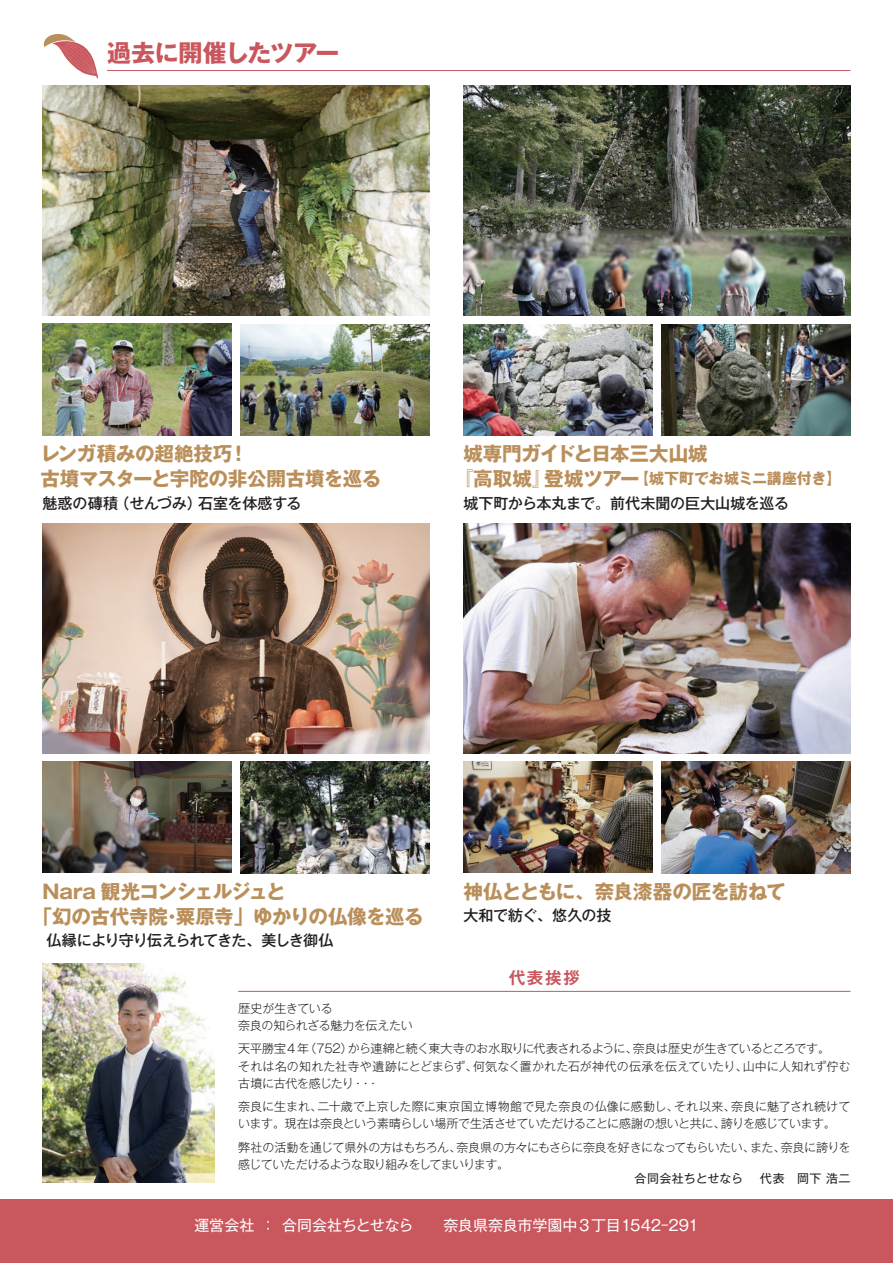
<style>
.page{position:relative;width:893px;height:1263px;background:#fff}
.page>*{position:absolute;margin:0;border:0;box-sizing:border-box;transform-origin:0 0}
.t1{font:700 24px "Gothic MB101 Pro";letter-spacing:-.02em;color:#c9575d}
.t2{font:700 19.5px/24.8px "Gothic MB101 Pro";letter-spacing:-.025em;color:#ba8f5a}
.t3{font:700 19.5px "Gothic MB101 Pro";letter-spacing:-.045em;color:#ba8f5a}
.t4{font:700 16.5px "Gothic MB101 Pro De";color:#c9575d}
.t5{font:500 15px/24.9px "Gothic MB101 Pro";letter-spacing:-.02em;color:#231f20}
.t6{font:15px "Gothic MB101 Pro";letter-spacing:-.005em;color:#fff}
.t7{font:500 15px "Gothic MB101 Pro";color:#231f20}
.t8{font:500 15px "Gothic MB101 Pro";letter-spacing:-.055em;color:#231f20}
.t9{font:300 12px/17.2px "Gothic MB101 Pro";letter-spacing:-.025em;color:#231f20}
.t10{font:300 12px/17.2px "Gothic MB101 Pro";letter-spacing:-.045em;color:#231f20}
.t11{font:12px "Gothic MB101 Pro";letter-spacing:.02em;color:#231f20}
.s1{font-weight:700;font-size:19.5px;color:#ba8f5a}
.s2{font-weight:700;color:#ba8f5a}
</style>
<div class="page">
<div style="left:0;top:1199px;width:893px;height:64px;background:#c9575d"></div>
<img style="left:43px;top:963px;width:171px;height:219px">
<img style="left:43px;top:86px;width:386px;height:229px">
<hr style="left:107px;top:70px;width:743px;height:1px;background:#c9575d">
<img style="left:42px;top:324px;width:190px;height:111px">
<img style="left:240px;top:324px;width:189px;height:111px">
<img style="left:463px;top:86px;width:387px;height:229px">
<img style="left:463px;top:324px;width:190px;height:111px">
<img style="left:661px;top:324px;width:189px;height:111px">
<img style="left:43px;top:523px;width:386px;height:230px">
<img style="left:43px;top:762px;width:189px;height:111px">
<img style="left:240px;top:761px;width:189px;height:112px">
<img style="left:463px;top:523px;width:387px;height:230px">
<img style="left:463px;top:762px;width:189px;height:111px">
<img style="left:661px;top:761px;width:189px;height:112px">
<hr style="left:238px;top:991px;width:612px;height:1px;background:#c9575d">
<svg style="left:44px;top:34px;width:54px;height:45px"></svg>
<h1 class="t1" style="left:107px;top:33px;width:234px">過去に開催したツアー</h1>
<h2 class="t2" style="left:41px;top:439px;width:342px">レンガ積みの超絶技巧！<br>古墳マスターと宇陀の非公開古墳を巡る</h2>
<p class="t7" style="left:42px;top:491px;width:261px">魅惑の磚積（せんづみ）石室を体感する</p>
<h2 class="t2" style="left:463px;top:439px;width:246px">城専門ガイドと日本三大山城</h2>
<p class="t5" style="left:463px;top:464px;width:379px;text-indent:-10px"><span class="s1">『高取城』登城ツアー</span><span class="s2">【城下町でお城ミニ講座付き】</span>城下町から本丸まで。前代未聞の巨大山城を巡る</p>
<h2 class="t2" style="left:33px;top:877px;width:392px;text-indent:10px">Nara 観光コンシェルジュと<br>「幻の古代寺院･粟原寺」ゆかりの仏像を巡る</h2>
<p class="t8" style="left:47px;top:928px;width:288px">仏縁により守り伝えられてきた、美しき御仏</p>
<h2 class="t3" style="left:463px;top:875px;width:324px">神仏とともに、奈良漆器の匠を訪ねて</h2>
<p class="t7" style="left:463px;top:902px;width:149px">大和で紡ぐ、悠久の技</p>
<h3 class="t4" style="left:509px;top:964px;width:73px">代表挨拶</h3>
<p class="t9" style="left:238px;top:998px;width:176px">歴史が生きている<br>奈良の知られざる魅力を伝えたい</p>
<p class="t9" style="left:238px;top:1038px;width:614px">天平勝宝4 年（752）から連綿と続く東大寺のお水取りに代表されるように、奈良は歴史が生きているところです。<br>それは名の知れた社寺や遺跡にとどまらず、何気なく置かれた石が神代の伝承を伝えていたり、山中に人知れず佇む古墳に古代を感じたり・・・</p>
<p class="t9" style="left:238px;top:1096px;width:614px">奈良に生まれ、二十歳で上京した際に東京国立博物館で見た奈良の仏像に感動し、それ以来、奈良に魅了され続けています。現在は奈良という素晴らしい場所で生活させていただけることに感謝の想いと共に、誇りを感じています。</p>
<p class="t10" style="left:238px;top:1137px;width:614px">弊社の活動を通じて県外の方はもちろん、奈良県の方々にもさらに奈良を好きになってもらいたい、また、奈良に誇りを感じていただけるような取り組みをしてまいります。</p>
<p class="t11" style="left:634px;top:1168px;width:217px">合同会社ちとせなら　 代表　岡下 浩二</p>
<p class="t6" style="left:194px;top:1213px;width:506px">運営会社 ： 合同会社ちとせなら　　奈良県奈良市学園中3丁目1542-291</p>
</div>
